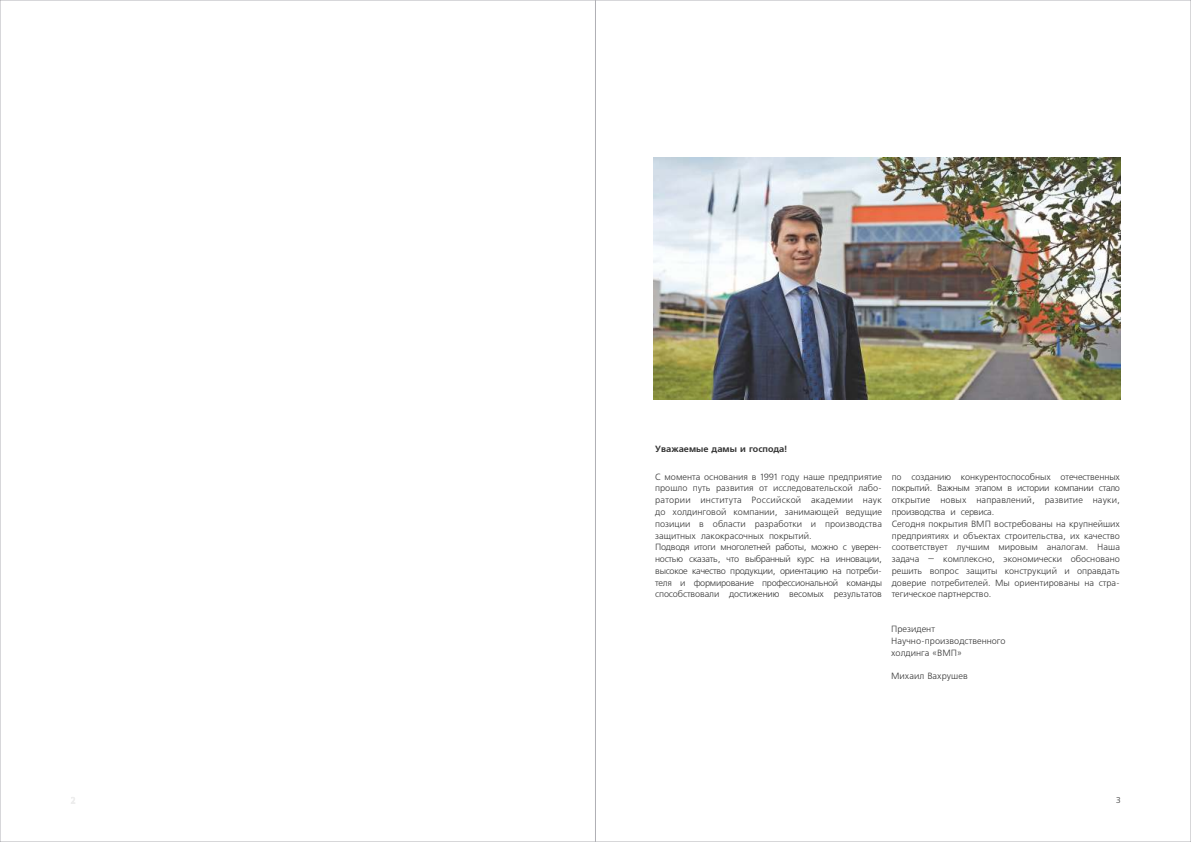
<style>
.page{position:relative;width:1191px;height:842px;background:#fff}
.page>*{position:absolute;margin:0;border:0;box-sizing:border-box;transform-origin:0 0}
.t1{font:9px/11.8px "Free Set CTT";color:#333}
.t2{font:9px "AXP Free Set C Bold";color:#333}
.t3{font:8.5px "Free Set CTT";color:#333}
</style>
<div class="page">
<img style="left:653px;top:157px;width:467px;height:242px">
<p class="t2" style="left:655px;top:446px;width:133px">Уважаемые дамы и господа!</p>
<p class="t1" style="left:655px;top:472px;width:228px">С момента основания в 1991 году наше предприятие прошло путь развития от исследовательской лабо&shy;ратории института Российской академии наук до холдинговой компании, занимающей ведущие позиции в области разработки и производства защитных лакокрасочных покрытий.<br>Подводя итоги многолетней работы, можно с уверен&shy;ностью сказать, что выбранный курс на инновации, высокое качество продукции, ориентацию на потреби&shy;теля и формирование профессиональной команды способствовали достижению весомых результатов</p>
<p class="t1" style="left:891px;top:472px;width:230px">по созданию конкурентоспособных отечественных покрытий. Важным этапом в истории компании стало открытие новых направлений, развитие науки, производства и сервиса.<br>Сегодня покрытия ВМП востребованы на крупнейших предприятиях и объектах строительства, их качество соответствует лучшим мировым аналогам. Наша задача – комплексно, экономически обосновано решить вопрос защиты конструкций и оправдать доверие потребителей. Мы ориентированы на стра&shy;тегическое партнерство.</p>
<p class="t1" style="left:891px;top:624px;width:116px">Президент<br>Научно-производственного холдинга «ВМП»</p>
<p class="t1" style="left:891px;top:671px;width:78px">Михаил Вахрушев</p>
<p class="t3" style="left:1116px;top:797px;width:6px">3</p>
</div>
